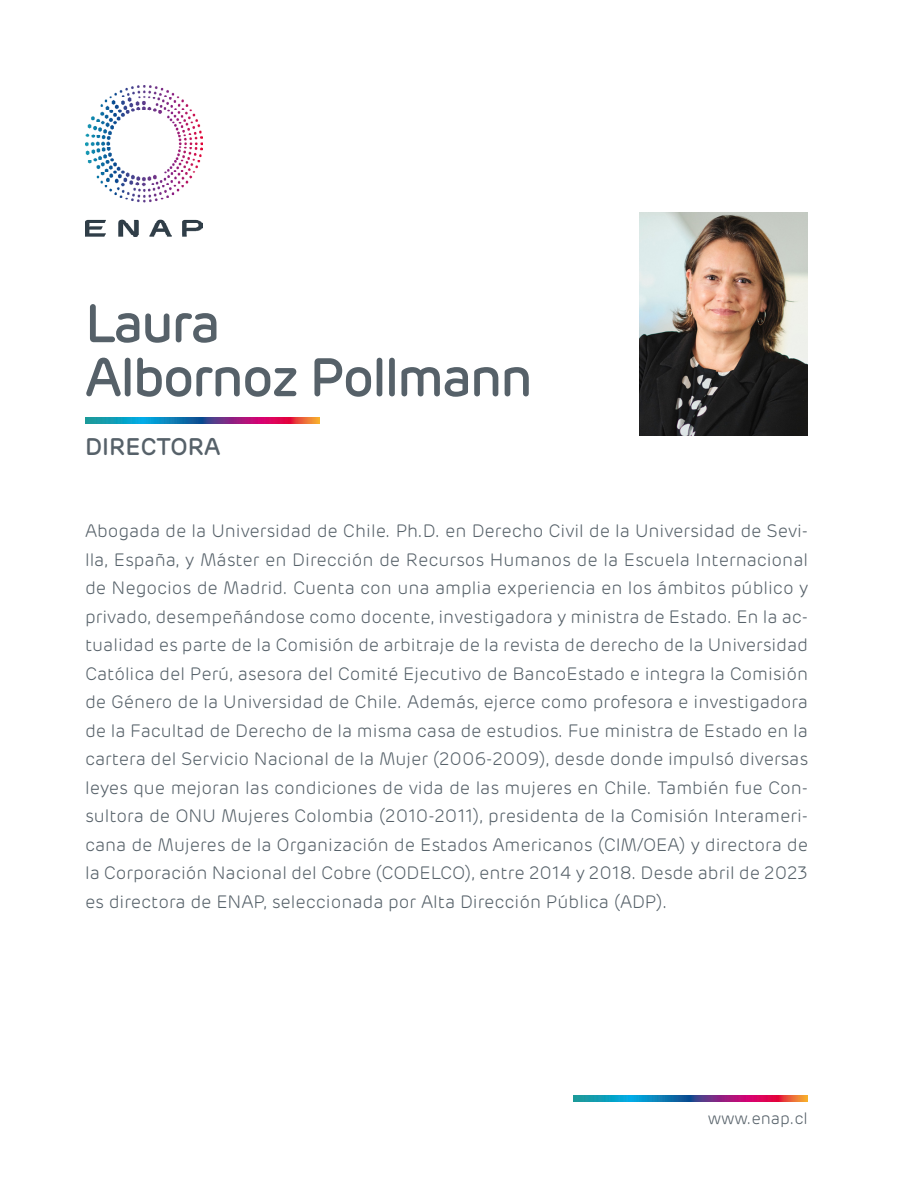
<style>
.page{position:relative;width:918px;height:1188px;background:#fff}
.page>*{position:absolute;margin:0;border:0;box-sizing:border-box;transform-origin:0 0}
.t1{font:500 54px "Rubrik";letter-spacing:-.04em;color:#566169}
.t2{font:500 24px "Rubrik";color:#566169}
.t3{font:300 18px/28.5px "Rubrik";color:#566169;text-align:justify}
.t4{font:300 16.5px "Rubrik";color:#566169}
</style>
<div class="page">
<img style="left:640px;top:213px;width:168px;height:223px">
<img style="left:85px;top:417px;width:234px;height:7px">
<img style="left:573px;top:1095px;width:235px;height:7px">
<img style="left:85px;top:85px;width:117px;height:152px">
<p class="t1" style="left:85px;top:290px;width:137px">Laura</p>
<p class="t1" style="left:85px;top:344px;width:449px">Albornoz Pollmann</p>
<p class="t2" style="left:85px;top:432px;width:137px">DIRECTORA</p>
<p class="t3" style="left:85px;top:517px;width:725px">Abogada de la Universidad de Chile. Ph.D. en Derecho Civil de la Universidad de Sevi&shy;lla, España, y Máster en Dirección de Recursos Humanos de la Escuela Internacional de Negocios de Madrid. Cuenta con una amplia experiencia en los ámbitos público y privado, desempeñándose como docente, investigadora y ministra de Estado. En la ac&shy;tualidad es parte de la Comisión de arbitraje de la revista de derecho de la Universidad Católica del Perú, asesora del Comité Ejecutivo de BancoEstado e integra la Comisión de Género de la Universidad de Chile. Además, ejerce como profesora e investigadora de la Facultad de Derecho de la misma casa de estudios. Fue ministra de Estado en la cartera del Servicio Nacional de la Mujer (2006-2009), desde donde impulsó diversas leyes que mejoran las condiciones de vida de las mujeres en Chile. También fue Con&shy;sultora de ONU Mujeres Colombia (2010-2011), presidenta de la Comisión Interameri&shy;cana de Mujeres de la Organización de Estados Americanos (CIM/OEA) y directora de la Corporación Nacional del Cobre (CODELCO), entre 2014 y 2018. Desde abril de 2023 es directora de ENAP, seleccionada por Alta Dirección Pública (ADP).</p>
<p class="t4" style="left:708px;top:1108px;width:102px">www.enap.cl</p>
</div>
